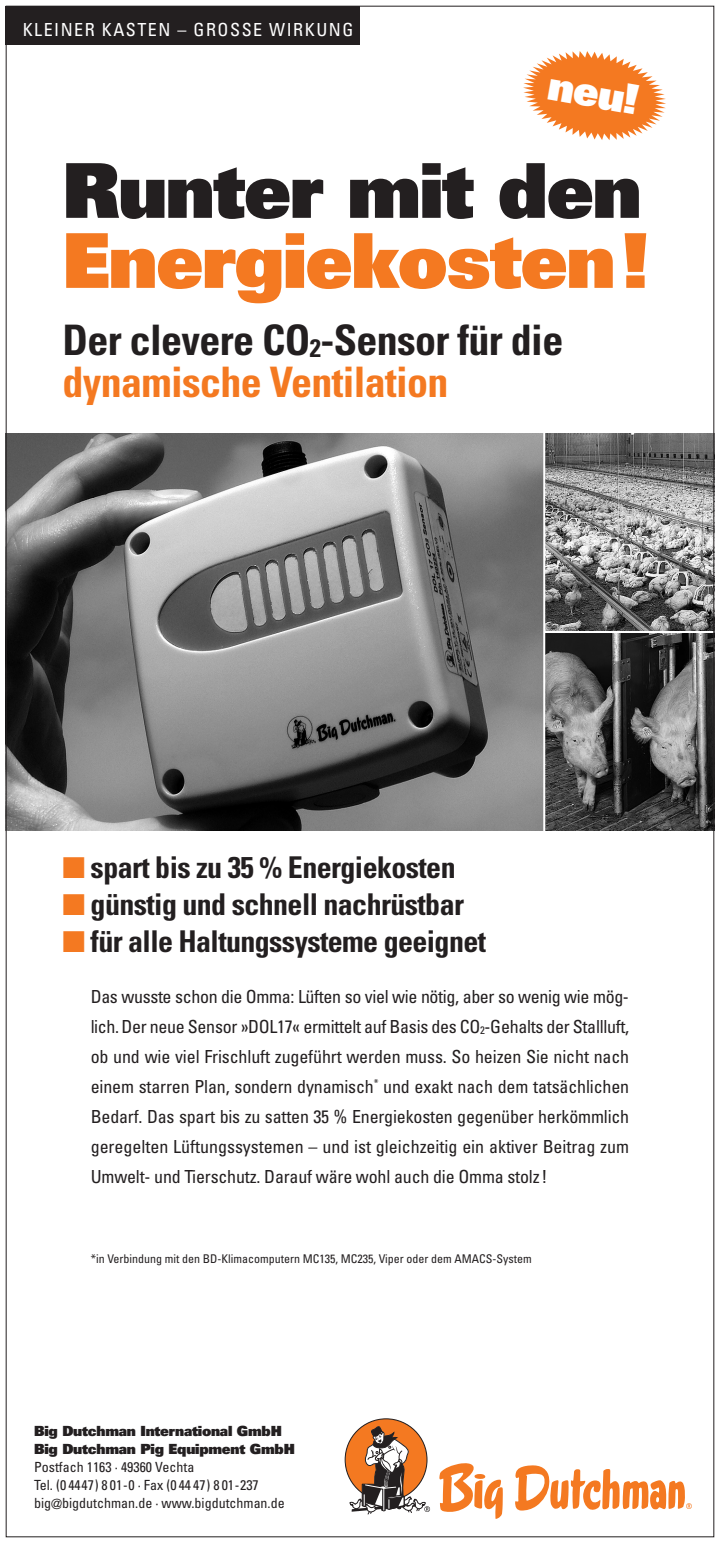
<style>
.page{position:relative;width:720px;height:1543px;background:#fff}
.page>*{position:absolute;margin:0;border:0;box-sizing:border-box;transform-origin:0 0}
.t1{font:900 75.6px "Univers";letter-spacing:-.02em;color:#f47921}
.t2{font:900 75.6px "Univers";letter-spacing:-.02em;color:#231f20}
.t3{font:700 condensed 42px/42px "Univers";letter-spacing:-.015em;color:#231f20}
.t4{font:900 40.8px "Univers";color:#fff}
.t5{font:700 condensed 30px "Univers";letter-spacing:-.02em;color:#231f20}
.t6{font:condensed 18px/30px "Univers";letter-spacing:-.01em;color:#231f20;text-align:justify}
.t7{font:condensed 18px "Univers";letter-spacing:.085em;color:#fff}
.t8{font:condensed 14px/18px "Univers";color:#231f20}
.t9{font:900 14px/18px "Univers";letter-spacing:-.015em;color:#231f20}
.t10{font:condensed 12px "Univers";color:#231f20}
.s1{font-size:25.2px}
.s2{color:#f47921}
.s3{font-size:10.8px}
</style>
<div class="page">
<svg style="left:515px;top:1465px;width:177px;height:45px"></svg>
<svg style="left:439px;top:1463px;width:64px;height:55px"></svg>
<svg style="left:349px;top:1421px;width:81px;height:93px"></svg>
<img style="left:8px;top:433px;width:535px;height:397px">
<div style="left:6px;top:6px;width:354px;height:38px;background:#231f20"></div>
<svg style="left:523px;top:51px;width:143px;height:89px"></svg>
<img style="left:545px;top:433px;width:167px;height:397px">
<hr style="left:544px;top:631px;width:170px;height:2px;background:#fff">
<p class="t7" style="left:23px;top:23px;width:332px">KLEINER KASTEN – GROSSE WIRKUNG</p>
<h3 class="t4" style="left:551px;top:70px;width:93px;rotate:10deg">neu!</h3>
<h1 class="t2" style="left:62px;top:163px;width:581px">Runter mit den</h1>
<h1 class="t1" style="left:62px;top:233px;width:589px">Energiekosten!</h1>
<h2 class="t3" style="left:62px;top:324px;width:502px">Der clevere CO<span class="s1">2</span>-Sensor für die <span class="s2">dynamische Ventilation</span></h2>
<h3 class="t5" style="left:62px;top:856px;width:395px"><span class="s2">■</span> spart bis zu 35 % Energiekosten</h3>
<h3 class="t5" style="left:62px;top:893px;width:403px"><span class="s2">■</span> günstig und schnell nachrüstbar</h3>
<h3 class="t5" style="left:62px;top:930px;width:425px"><span class="s2">■</span> für alle Haltungssysteme geeignet</h3>
<p class="t6" style="left:91px;top:983px;width:540px">Das wusste schon die Omma: Lüften so viel wie nötig, aber so wenig wie mög&shy;lich. Der neue Sensor »DOL17« ermittelt auf Basis des CO<span class="s3">2</span>-Gehalts der Stallluft, ob und wie viel Frischluft zugeführt werden muss. So heizen Sie nicht nach einem starren Plan, sondern dynamisch<sup>*</sup> und exakt nach dem tatsächlichen Bedarf. Das spart bis zu satten 35 % Energiekosten gegenüber herkömmlich geregelten Lüftungssystemen – und ist gleichzeitig ein aktiver Beitrag zum Umwelt- und Tierschutz. Darauf wäre wohl auch die Omma stolz!</p>
<p class="t10" style="left:91px;top:1254px;width:442px">*in Verbindung mit den BD-Klimacomputern MC135, MC235, Viper oder dem AMACS-System</p>
<p class="t9" style="left:34px;top:1423px;width:262px">Big Dutchman International GmbH<br>Big Dutchman Pig Equipment GmbH</p>
<p class="t8" style="left:34px;top:1459px;width:252px">Postfach 1163 · 49360 Vechta<br>Tel. (0 4447) 8 01-0 · Fax (0 44 47) 8 01-237 big@bigdutchman.de · www.bigdutchman.de</p>
</div>
